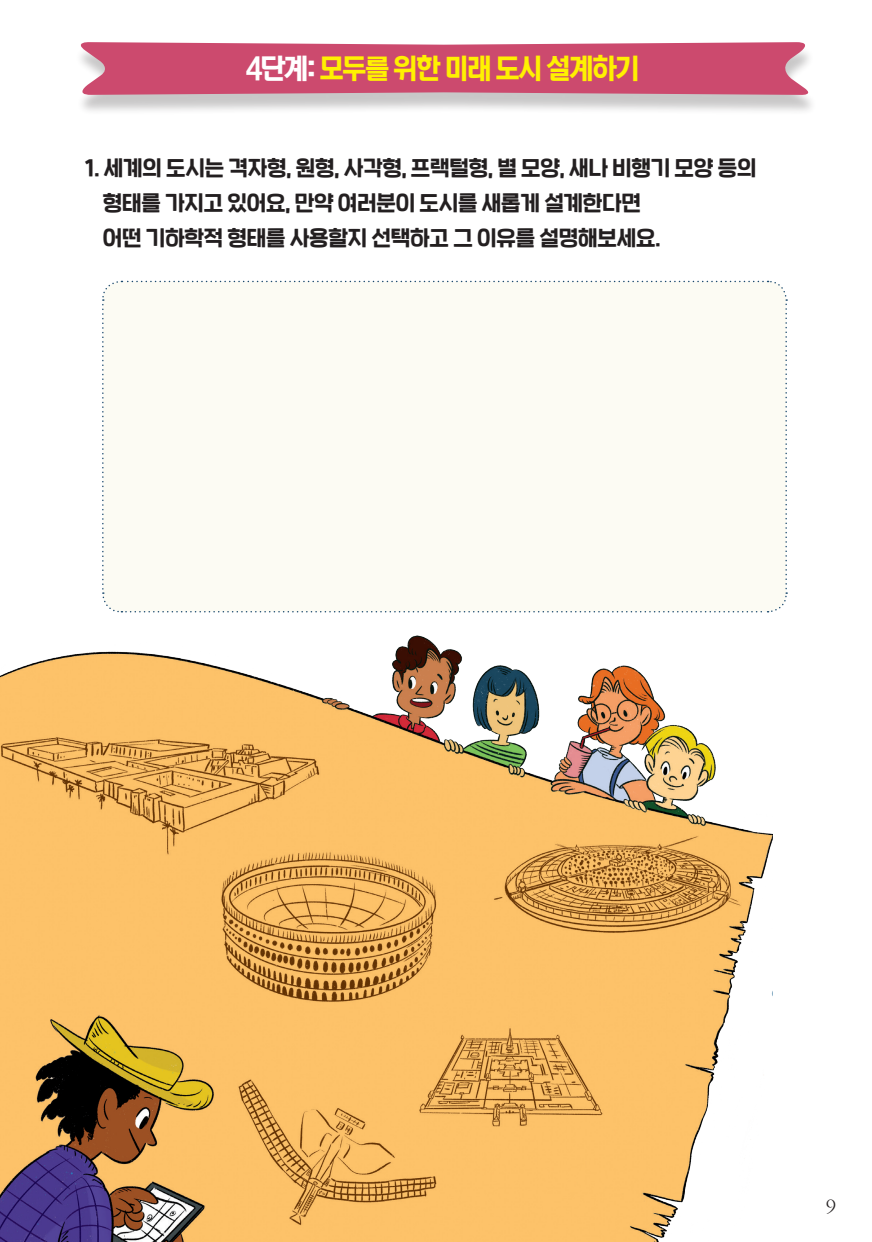
<style>
.page{position:relative;width:872px;height:1242px;background:#fff}
.page>*{position:absolute;margin:0;border:0;box-sizing:border-box;transform-origin:0 0}
.단락_스타일_2{font:28.65px "San Ds M";letter-spacing:-.05em;color:#fff101}
.단락_스타일_2-2{font:21px "SD Nemony a Basic";color:#231f20}
.t1{font:20.55px "Sand Sm";color:#231f20}
.s1{color:#fff}
</style>
<div class="page">
<div style="left:75px;top:47px;width:742px;height:69px;background:#231f20;opacity:.25"></div>
<svg style="left:75px;top:42px;width:739px;height:53px;background:#cf5a7a"></svg>
<div style="left:102px;top:280px;width:685px;height:333px;background:#fcfbf3"></div>
<img style="left:0;top:635px;width:772px;height:607px">
<p class="단락_스타일_2" style="left:246px;top:54px;width:395px"><span class="s1">4단계:</span> 모두를 위한 미래 도시 설계하기</p>
<p class="단락_스타일_2-2" style="left:85px;top:157px;width:673px">1. 세계의 도시는 격자형, 원형, 사각형, 프랙털형, 별 모양, 새나 비행기 모양 등의</p>
<p class="단락_스타일_2-2" style="left:103px;top:192px;width:540px">형태를 가지고 있어요, 만약 여러분이 도시를 새롭게 설계한다면</p>
<p class="단락_스타일_2-2" style="left:103px;top:227px;width:559px">어떤 기하학적 형태를 사용할지 선택하고 그 이유를 설명해보세요.</p>
<p class="t1" style="left:826px;top:1196px;width:11px">9</p>
</div>
